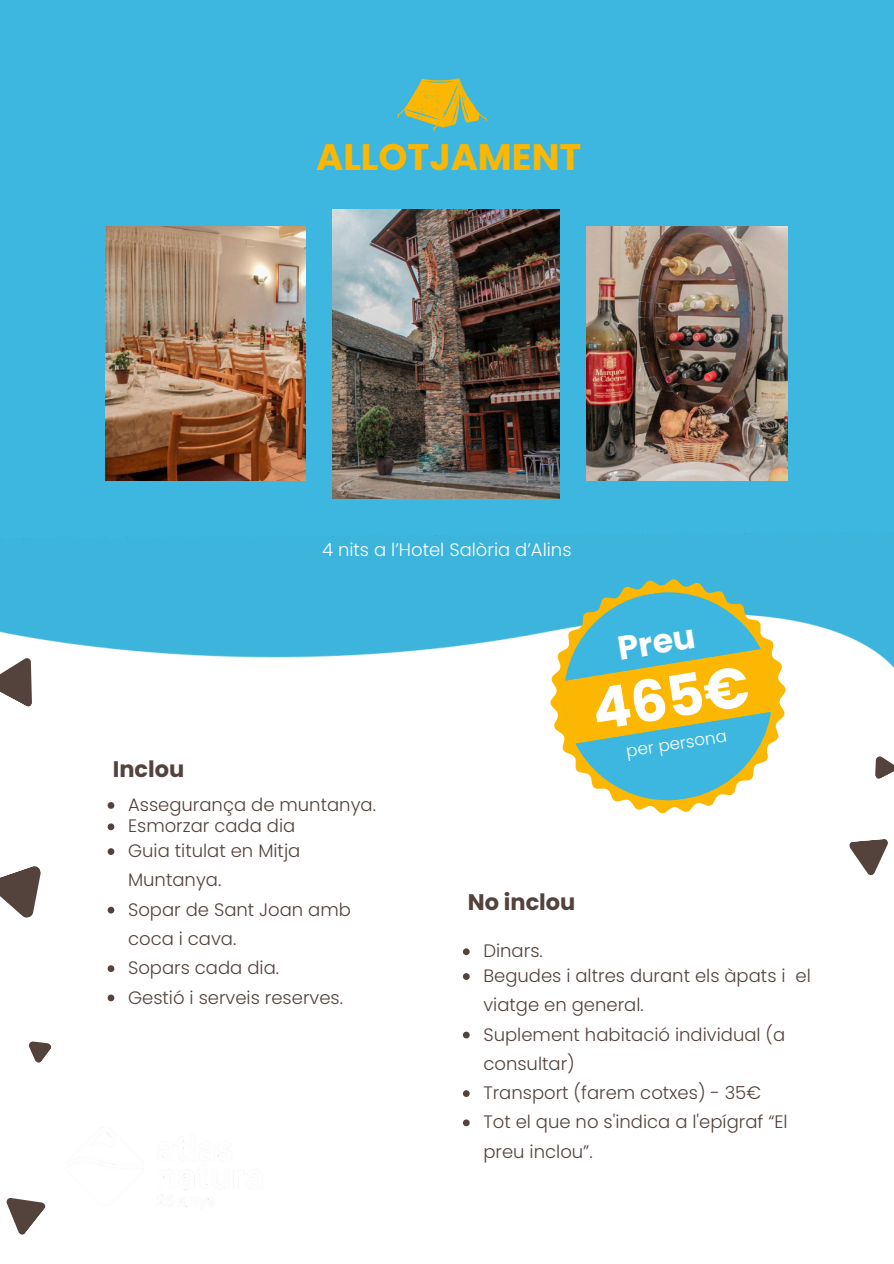
<style>
.page{position:relative;width:894px;height:1264px;background:#fff}
.page>*{position:absolute;margin:0;border:0;box-sizing:border-box;transform-origin:0 0}
.t1{font:700 57.3px "Poppins";color:#fff}
.t2{font:700 36.9px "Poppins";color:#fbb701}
.t3{font:700 33.3px "Poppins";color:#fffeff}
.t4{font:700 22.5px "Poppins";color:#54423c}
.t5{font:300 18px/29.2px "Poppins";color:#54423c}
.t6{font:300 18px "Poppins";color:#fffeff}
.t7{font:300 16.8px "Poppins";color:#fffeff}
</style>
<div class="page">
<svg style="left:0;top:866px;width:41px;height:52px"></svg>
<svg style="left:6px;top:1198px;width:39px;height:36px"></svg>
<svg style="left:849px;top:839px;width:38px;height:36px"></svg>
<svg style="left:29px;top:1041px;width:22px;height:21px"></svg>
<svg style="left:0;top:675px;width:32px;height:31px"></svg>
<svg style="left:875px;top:756px;width:18px;height:23px"></svg>
<div style="left:0;top:0;width:893px;height:562px;background:#3db7df"></div>
<img style="left:0;top:428px;width:893px;height:247px">
<img style="left:332px;top:210px;width:227px;height:289px">
<img style="left:106px;top:226px;width:199px;height:255px">
<img style="left:586px;top:226px;width:200px;height:255px">
<svg style="left:550px;top:579px;width:235px;height:234px"></svg>
<svg style="left:556px;top:584px;width:223px;height:224px;fill:#3db7df"></svg>
<svg style="left:560px;top:648px;width:215px;height:96px;background:#c1b744"></svg>
<svg style="left:397px;top:78px;width:89px;height:53px"></svg>
<svg style="left:108px;top:802px;width:6px;height:6px"></svg>
<svg style="left:108px;top:823px;width:6px;height:7px"></svg>
<svg style="left:108px;top:848px;width:6px;height:7px"></svg>
<svg style="left:108px;top:906px;width:6px;height:7px"></svg>
<svg style="left:108px;top:965px;width:6px;height:7px"></svg>
<svg style="left:108px;top:994px;width:6px;height:7px"></svg>
<svg style="left:463px;top:948px;width:6px;height:7px"></svg>
<svg style="left:463px;top:973px;width:6px;height:6px"></svg>
<svg style="left:463px;top:1031px;width:6px;height:7px"></svg>
<svg style="left:463px;top:1090px;width:6px;height:6px"></svg>
<svg style="left:463px;top:1119px;width:6px;height:7px"></svg>
<p class="t2" style="left:316px;top:132px;width:266px">ALLOTJAMENT</p>
<p class="t4" style="left:113px;top:753px;width:73px">Inclou</p>
<h4 class="t6" style="left:322px;top:536px;width:251px">4 nits a l’Hotel Salòria d’Alins</h4>
<p class="t3" style="left:614px;top:625px;width:79px;rotate:-9deg">Preu</p>
<p class="t1" style="left:586px;top:670px;width:160px;rotate:-9deg">465€</p>
<p class="t7" style="left:624px;top:739px;width:103px;rotate:-9deg">per persona</p>
<p class="t5" style="left:128px;top:790px;width:249px">Assegurança de muntanya.</p>
<p class="t5" style="left:128px;top:811px;width:169px">Esmorzar cada dia</p>
<h3 class="t5" style="left:128px;top:836px;width:174px">Guia titulat en Mitja<br>Muntanya.</h3>
<h1 class="t5" style="left:128px;top:894px;width:224px">Sopar de Sant Joan amb coca i cava.</h1>
<p class="t5" style="left:128px;top:953px;width:152px">Sopars cada dia.</p>
<h4 class="t5" style="left:128px;top:982px;width:216px">Gestió i serveis reserves.</h4>
<p class="t4" style="left:467px;top:886px;width:109px">No inclou</p>
<p class="t5" style="left:483px;top:936px;width:61px">Dinars.</p>
<p class="t5" style="left:483px;top:961px;width:329px">Begudes i altres durant els àpats i el viatge en general.</p>
<p class="t5" style="left:483px;top:1019px;width:303px">Suplement habitació individual (a consultar)</p>
<p class="t5" style="left:483px;top:1078px;width:279px">Transport (farem cotxes) - 35€</p>
<p class="t5" style="left:483px;top:1107px;width:306px">Tot el que no s'indica a l'epígraf “El preu inclou”.</p>
</div>
